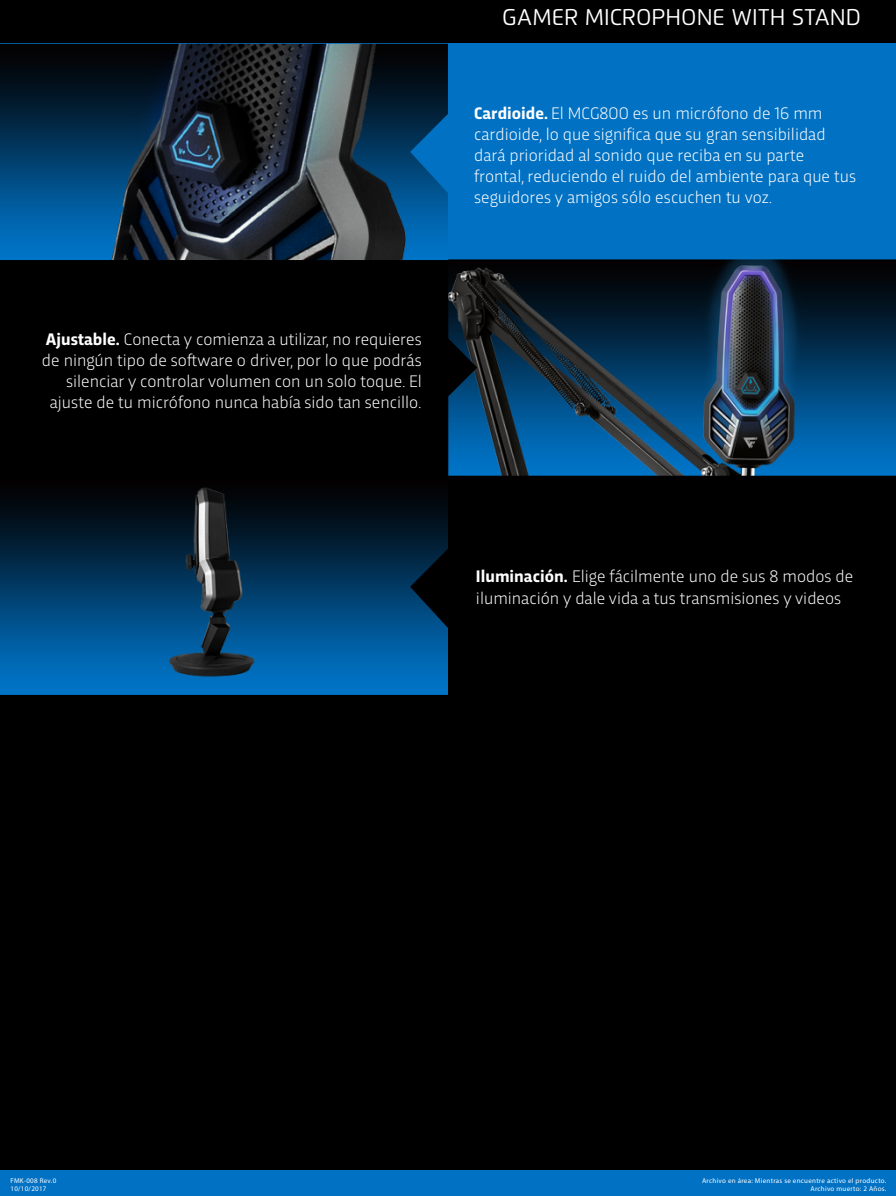
<style>
.page{position:relative;width:896px;height:1196px;background:#fff}
.page>*{position:absolute;margin:0;border:0;box-sizing:border-box;transform-origin:0 0}
.t1{font:22.75px "Flexo";color:#fff}
.t2{font:300 17.5px/21px "Trasandina";color:#fff}
.t3{font:7px/7.9px "Myriad Pro";letter-spacing:.04em;color:#fff;text-align:right}
.s1{font-weight:700}
</style>
<div class="page">
<div style="left:0;top:0;width:896px;height:1195px;background:#000"></div>
<div style="left:0;top:44px;width:896px;height:216px;background:#0071c3"></div>
<div style="left:0;top:1170px;width:896px;height:25px;background:#0071c3"></div>
<img style="left:0;top:44px;width:448px;height:216px">
<img style="left:0;top:487px;width:448px;height:207px">
<img style="left:448px;top:259px;width:448px;height:216px">
<p class="t2" style="left:42px;top:327px;width:381px;text-align:right"><span class="s1">Ajustable.</span> Conecta y comienza a utilizar, no requieres de ningún tipo de software o driver, por lo que podrás silenciar y controlar volumen con un solo toque. El ajuste de tu micrófono nunca había sido tan sencillo.</p>
<h1 class="t1" style="left:502px;top:3px;width:360px">GAMER MICROPHONE WITH STAND</h1>
<p class="t2" style="left:474px;top:101px;width:383px"><span class="s1">Cardioide.</span> El MCG800 es un micrófono de 16 mm cardioide, lo que significa que su gran sensibilidad dará prioridad al sonido que reciba en su parte frontal, reduciendo el ruido del ambiente para que tus seguidores y amigos sólo escuchen tu voz.</p>
<p class="t2" style="left:476px;top:564px;width:379px;line-height:22.1px"><span class="s1">Iluminación.</span> Elige fácilmente uno de sus 8 modos de iluminación y dale vida a tus transmisiones y videos</p>
<p class="t3" style="left:10px;top:1176px;width:47px;text-align:left">FMK-008 Rev.0<br>10/10/2017</p>
<p class="t3" style="left:702px;top:1176px;width:186px">Archivo en área: Mientras se encuentre activo el producto.<br>Archivo muerto: 2 Años.</p>
</div>
